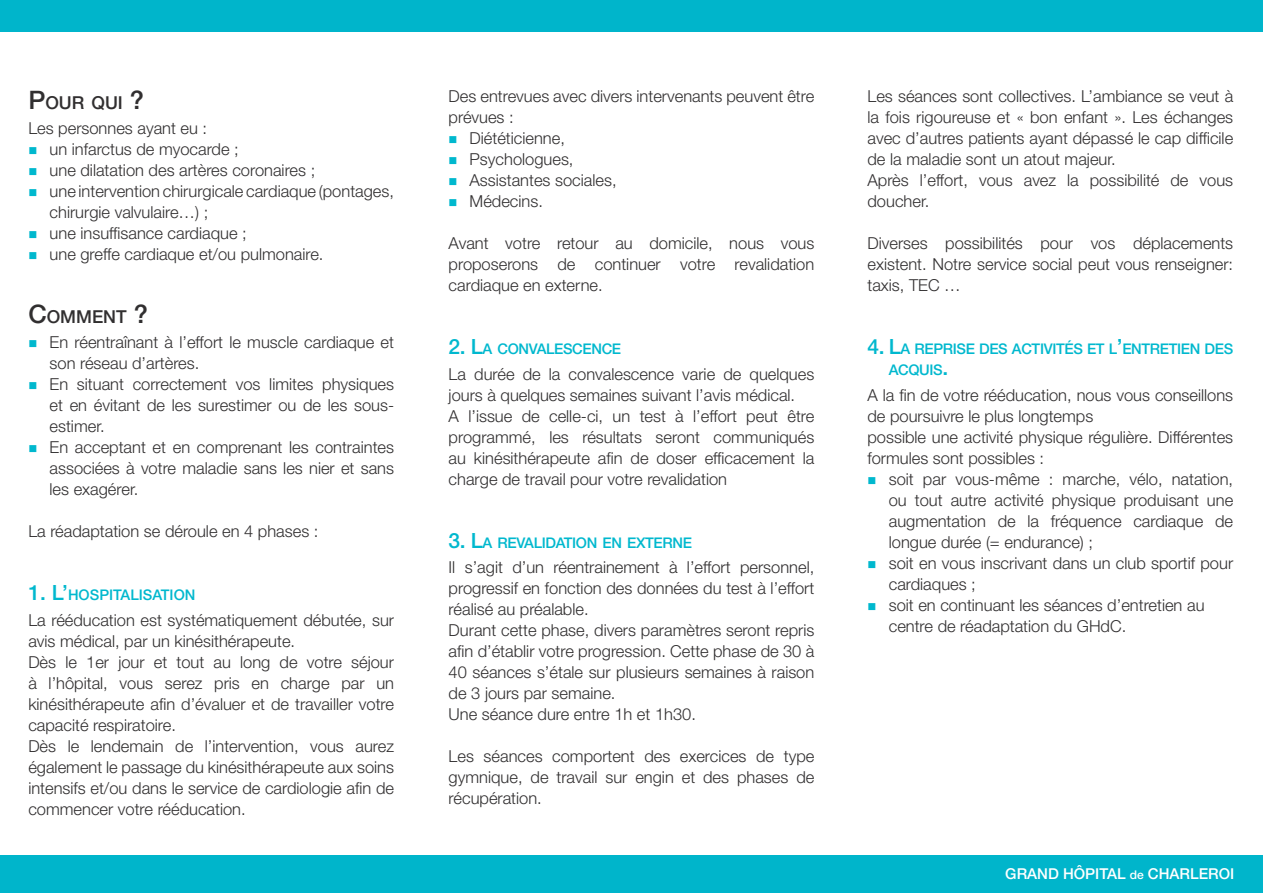
<style>
.page{position:relative;width:1263px;height:893px;background:#fff}
.page>*{position:absolute;margin:0;border:0;box-sizing:border-box;transform-origin:0 0}
.t1{font:500 17.85px "Helvetica Neue LT Std";color:#312f30}
.t2{font:300 16.5px/21px "Helvetica Neue LT Std";color:#312f30;text-align:justify}
.t3{font:500 15px "Helvetica Neue LT Std";color:#fff}
.t4{font:500 14.7px/21px "Helvetica Neue LT Std";letter-spacing:-.025em;color:#00b8ce}
.t5{font:500 14.7px "Helvetica Neue LT Std";color:#00b8ce}
.s1{font-size:25.5px}
.s2{color:#00b8ce}
.s3{font-size:21px}
.s4{font-size:12px}
</style>
<div class="page">
<div style="left:0;top:856px;width:1263px;height:37px;background:#00b5cb"></div>
<div style="left:0;top:0;width:1263px;height:32px;background:#00b5cb"></div>
<p class="t1" style="left:28px;top:92px;width:117px"><span class="s1">P</span>OUR QUI <span class="s1">?</span></p>
<p class="t2" style="left:28px;top:117px;width:180px">Les personnes ayant eu :</p>
<p class="t2" style="left:28px;top:138px;width:212px"><span class="s2">■</span> un infarctus de myocarde ;</p>
<p class="t2" style="left:28px;top:159px;width:288px"><span class="s2">■</span> une dilatation des artères coronaires ;</p>
<p class="t2" style="left:50px;top:180px;width:346px;text-indent:-21px"><span class="s2">■</span> une intervention chirurgicale cardiaque (pontages, chirurgie valvulaire…) ;</p>
<p class="t2" style="left:28px;top:222px;width:220px"><span class="s2">■</span> une insuffisance cardiaque ;</p>
<p class="t2" style="left:28px;top:243px;width:297px"><span class="s2">■</span> une greffe cardiaque et/ou pulmonaire.</p>
<p class="t1" style="left:28px;top:306px;width:121px"><span class="s1">C</span>OMMENT <span class="s1">?</span></p>
<p class="t2" style="left:50px;top:332px;width:346px;text-indent:-21px"><span class="s2">■</span> En réentraînant à l’effort le muscle cardiaque et son réseau d’artères.</p>
<p class="t2" style="left:50px;top:374px;width:346px;text-indent:-21px"><span class="s2">■</span> En situant correctement vos limites physiques et en évitant de les surestimer ou de les sous&shy;estimer.</p>
<p class="t2" style="left:50px;top:437px;width:346px;text-indent:-21px"><span class="s2">■</span> En acceptant et en comprenant les contraintes associées à votre maladie sans les nier et sans les exagérer.</p>
<p class="t2" style="left:28px;top:521px;width:292px">La réadaptation se déroule en 4 phases :</p>
<p class="t5" style="left:28px;top:586px;width:167px"><span class="s3">1. L’</span>HOSPITALISATION</p>
<p class="t2" style="left:28px;top:609px;width:367px">La rééducation est systématiquement débutée, sur avis médical, par un kinésithérapeute.</p>
<p class="t2" style="left:28px;top:651px;width:367px">Dès le 1er jour et tout au long de votre séjour à l’hôpital, vous serez pris en charge par un kinésithérapeute afin d’évaluer et de travailler votre capacité respiratoire.</p>
<p class="t2" style="left:28px;top:735px;width:367px">Dès le lendemain de l’intervention, vous aurez également le passage du kinésithérapeute aux soins intensifs et/ou dans le service de cardiologie afin de commencer votre rééducation.</p>
<p class="t2" style="left:449px;top:86px;width:367px">Des entrevues avec divers intervenants peuvent être prévues :</p>
<p class="t2" style="left:449px;top:128px;width:118px"><span class="s2">■</span> Diététicienne,</p>
<p class="t2" style="left:449px;top:149px;width:126px"><span class="s2">■</span> Psychologues,</p>
<p class="t2" style="left:449px;top:170px;width:169px"><span class="s2">■</span> Assistantes sociales,</p>
<p class="t2" style="left:449px;top:191px;width:96px"><span class="s2">■</span> Médecins.</p>
<p class="t2" style="left:449px;top:233px;width:367px">Avant votre retour au domicile, nous vous proposerons de continuer votre revalidation cardiaque en externe.</p>
<p class="t4" style="left:449px;top:338px;width:174px"><span class="s3">2. L</span>A CONVALESCENCE</p>
<p class="t2" style="left:449px;top:363px;width:367px">La durée de la convalescence varie de quelques jours à quelques semaines suivant l’avis médical.</p>
<p class="t2" style="left:449px;top:405px;width:367px">A l’issue de celle-ci, un test à l’effort peut être programmé, les résultats seront communiqués au kinésithérapeute afin de doser efficacement la charge de travail pour votre revalidation</p>
<p class="t4" style="left:449px;top:532px;width:245px"><span class="s3">3. L</span>A REVALIDATION EN EXTERNE</p>
<p class="t2" style="left:449px;top:556px;width:367px">Il s’agit d’un réentrainement à l’effort personnel, progressif en fonction des données du test à l’effort réalisé au préalable.</p>
<p class="t2" style="left:449px;top:619px;width:367px">Durant cette phase, divers paramètres seront repris afin d’établir votre progression. Cette phase de 30 à 40 séances s’étale sur plusieurs semaines à raison de 3 jours par semaine.</p>
<p class="t2" style="left:449px;top:703px;width:249px">Une séance dure entre 1h et 1h30.</p>
<p class="t2" style="left:449px;top:745px;width:367px">Les séances comportent des exercices de type gymnique, de travail sur engin et des phases de récupération.</p>
<p class="t2" style="left:867px;top:86px;width:367px">Les séances sont collectives. L’ambiance se veut à la fois rigoureuse et « bon enfant ». Les échanges avec d’autres patients ayant dépassé le cap difficile de la maladie sont un atout majeur.</p>
<p class="t2" style="left:867px;top:170px;width:367px">Après l’effort, vous avez la possibilité de vous doucher.</p>
<p class="t2" style="left:867px;top:233px;width:367px">Diverses possibilités pour vos déplacements existent. Notre service social peut vous renseigner: taxis, TEC …</p>
<p class="t4" style="left:889px;top:338px;width:346px;text-indent:-21px"><span class="s3">4. L</span>A REPRISE DES ACTIVITÉS ET L<span class="s3">’</span>ENTRETIEN DES<br>ACQUIS<span class="s3">.</span></p>
<p class="t2" style="left:867px;top:384px;width:367px">A la fin de votre rééducation, nous vous conseillons de poursuivre le plus longtemps</p>
<p class="t2" style="left:867px;top:426px;width:367px">possible une activité physique régulière. Différentes formules sont possibles :</p>
<p class="t2" style="left:889px;top:468px;width:346px;text-indent:-21px"><span class="s2">■</span> soit par vous-même : marche, vélo, natation, ou tout autre activité physique produisant une augmentation de la fréquence cardiaque de longue durée (= endurance) ;</p>
<p class="t2" style="left:889px;top:552px;width:346px;text-indent:-21px"><span class="s2">■</span> soit en vous inscrivant dans un club sportif pour cardiaques ;</p>
<p class="t2" style="left:889px;top:594px;width:317px;text-indent:-21px"><span class="s2">■</span> soit en continuant les séances d’entretien au centre de réadaptation du GHdC.</p>
<p class="t3" style="left:1005px;top:864px;width:231px">GRAND HÔPITAL <span class="s4">de</span> CHARLEROI</p>
</div>
